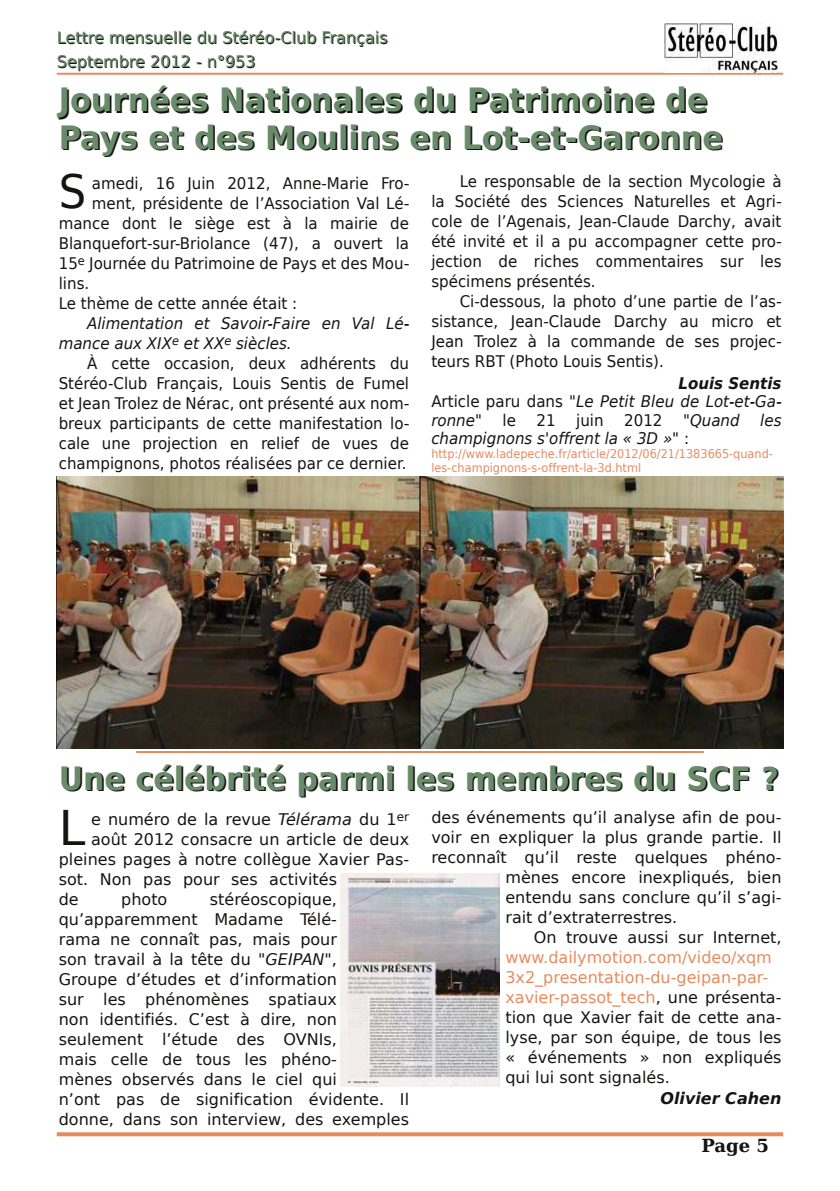
<style>
.page{position:relative;width:840px;height:1191px;background:#fff}
.page>*{position:absolute;margin:0;border:0;box-sizing:border-box;transform-origin:0 0}
.t1{font:47.8px "Bitstream Vera Sans";color:#161413}
.t2{font:46px "Bitstream Vera Sans";color:#161413;scale:.94 1}
.t3{font:700 32px/37.2px "Bitstream Vera Sans";color:#161413;scale:.95 1}
.t4{font:700 32px "Bitstream Vera Sans";color:#161413;scale:.94 1}
.t5{font:700 18px "Bitstream Vera Serif";color:#161413}
.t6{font:16px/20px "Bitstream Vera Sans";color:#161413}
.t7{font:16px/20px "Bitstream Vera Sans";color:#161413;text-align:justify;scale:.94 1}
.t8{font:italic 16px/18.6px "Bitstream Vera Sans";color:#161413;scale:.94 1}
.t9{font:italic 700 16px "Bitstream Vera Sans";color:#161413}
.t10{font:12px/14px "Bitstream Vera Sans";color:#e68b5e;scale:.94 1}
.s1{color:#698b69}
.s2{font-weight:700}
.s3{font-style:normal}
.s4{font-style:italic}
.s5{color:#e68b5e}
</style>
<div class="page">
<hr style="left:57px;top:73px;width:725px;height:2px;background:#e68b5e">
<img style="left:664px;top:24px;width:112px;height:48px">
<svg style="left:57px;top:1132px;width:725px;height:4px;background:#e79369"></svg>
<img style="left:57px;top:476px;width:725px;height:272px">
<img style="left:340px;top:873px;width:159px;height:213px">
<hr style="left:136px;top:751px;width:567px;height:2px;background:#e68b5e">
<p class="t6" style="left:57px;top:27px;width:332px;line-height:24px">Lettre mensue<span class="s1">ll</span>e du Stéréo-C<span class="s1">l</span>ub França<span class="s1">i</span>s<br>Septembre 2012 - n°953</p>
<h3 class="t3" style="left:60px;top:85px;width:700px">Journées Nationales du Patrimoine de<br>Pays et des Moulins en Lot-et-Garonne</h3>
<h2 class="t2" style="left:59px;top:171px;width:31px">S</h2>
<p class="t7" style="left:92px;top:174px;width:339px">amedi, 16 Juin 2012, Anne-Marie Fro-</p>
<p class="t7" style="left:92px;top:194px;width:339px">ment, présidente de l’Association Val Lé-</p>
<p class="t7" style="left:59px;top:214px;width:374px">mance dont le siège est à la mairie de</p>
<p class="t7" style="left:59px;top:234px;width:374px">Blanquefort-sur-Briolance (47), a ouvert la</p>
<p class="t7" style="left:59px;top:254px;width:374px">15<sup>e</sup> Journée du Patrimoine de Pays et des Mou-</p>
<p class="t7" style="left:59px;top:274px;width:34px">lins.</p>
<p class="t7" style="left:59px;top:294px;width:255px">Le thème de cette année était :</p>
<p class="t8" style="left:59px;top:314px;width:374px;line-height:20px;text-indent:28px">Alimentation et Savoir-Faire en Val Lé&shy;mance aux XIX<sup>e</sup> et XX<sup>e</sup> siècles.</p>
<p class="t7" style="left:59px;top:354px;width:374px;text-indent:28px">À cette occasion, deux adhérents du Stéréo-Club Français, Louis Sentis de Fumel et Jean Trolez de Nérac, ont présenté aux nom&shy;breux participants de cette manifestation lo&shy;cale une projection en relief de vues de champignons, photos réalisées par ce dernier.</p>
<p class="t7" style="left:431px;top:172px;width:374px;text-indent:28px">Le responsable de la section Mycologie à la Société des Sciences Naturelles et Agri&shy;cole de l’Agenais, Jean-Claude Darchy, avait été invité et il a pu accompagner cette pro&shy;jection de riches commentaires sur les spécimens présentés.</p>
<p class="t7" style="left:431px;top:292px;width:374px;text-indent:28px">Ci-dessous, la photo d’une partie de l’as&shy;sistance, Jean-Claude Darchy au micro et Jean Trolez à la commande de ses projec&shy;teurs RBT (Photo Louis Sentis).</p>
<p class="t8" style="left:431px;top:374px;width:374px;text-align:justify;text-indent:247px"><span class="s2">Louis Sentis </span><span class="s3">Article paru dans "</span>Le Petit Bleu de Lot-et-Ga&shy;ronne<span class="s3">"</span></p>
<p class="t7" style="left:502px;top:411px;width:16px">le</p>
<p class="t7" style="left:536px;top:411px;width:22px">21</p>
<p class="t7" style="left:576px;top:411px;width:31px">juin</p>
<p class="t7" style="left:624px;top:411px;width:42px">2012</p>
<p class="t8" style="left:682px;top:412px;width:62px"><span class="s3">"</span>Quand</p>
<p class="t8" style="left:759px;top:412px;width:24px">les</p>
<p class="t8" style="left:431px;top:430px;width:275px">champignons s'offrent la « 3D »<span class="s3">" :</span></p>
<p class="t10" style="left:431px;top:448px;width:365px">http://www.ladepeche.fr/article/2012/06/21/1383665-quand&shy;les-champignons-s-offrent-la-3d.html</p>
<h3 class="t4" style="left:60px;top:765px;width:767px">Une célébrité parmi les membres du SCF ?</h3>
<h1 class="t1" style="left:59px;top:806px;width:28px">L</h1>
<p class="t6" style="left:91px;top:810px;width:319px">e numéro de la revue <span class="s4">Télérama</span> du 1<sup>er</sup></p>
<p class="t6" style="left:91px;top:830px;width:319px">août 2012 consacre un article de deux</p>
<p class="t6" style="left:59px;top:850px;width:352px">pleines pages à notre collègue Xavier Pas-</p>
<p class="t6" style="left:59px;top:870px;width:279px">sot. Non pas pour ses activités</p>
<p class="t6" style="left:59px;top:890px;width:21px">de</p>
<p class="t6" style="left:121px;top:890px;width:48px">photo</p>
<p class="t6" style="left:59px;top:890px;width:352px;text-indent:151px">stéréoscopique, qu’apparemment Madame Télé-<br>rama ne connaît pas, mais pour<br>son travail à la tête du "<span class="s4">GEIPAN</span>",<br>Groupe d’études et d’information<br>sur les phénomènes spatiaux<br>non identifiés. C’est à dire, non seulement l’étude des OVNIs,<br>mais celle de tous les phéno-<br>mènes observés dans le ciel qui<br>n’ont pas de signification évidente. Il donne, dans son interview, des exemples</p>
<p class="t6" style="left:431px;top:808px;width:351px">des événements qu’il analyse afin de pou-</p>
<p class="t6" style="left:431px;top:828px;width:351px">voir en expliquer la plus grande partie. Il</p>
<p class="t6" style="left:431px;top:848px;width:351px">reconnaît qu’il reste quelques phéno-</p>
<p class="t6" style="left:505px;top:868px;width:277px">mènes encore inexpliqués, bien</p>
<p class="t6" style="left:505px;top:888px;width:277px">entendu sans conclure qu’il s’agi-</p>
<p class="t6" style="left:505px;top:908px;width:173px">rait d’extraterrestres.</p>
<p class="t6" style="left:533px;top:928px;width:249px">On trouve aussi sur Internet,</p>
<p class="t6" style="left:505px;top:948px;width:277px"><span class="s5">www.dailymotion.com/video/xqm<br>3x2_presentation-du-geipan-par&shy;xavier-passot_tech</span>, une présenta&shy;tion que Xavier fait de cette ana&shy;lyse, par son équipe, de tous les « événements » non expliqués qui lui sont signalés.</p>
<p class="t9" style="left:660px;top:1091px;width:122px">Olivier Cahen</p>
<p class="t5" style="left:701px;top:1137px;width:69px">Page 5</p>
</div>
